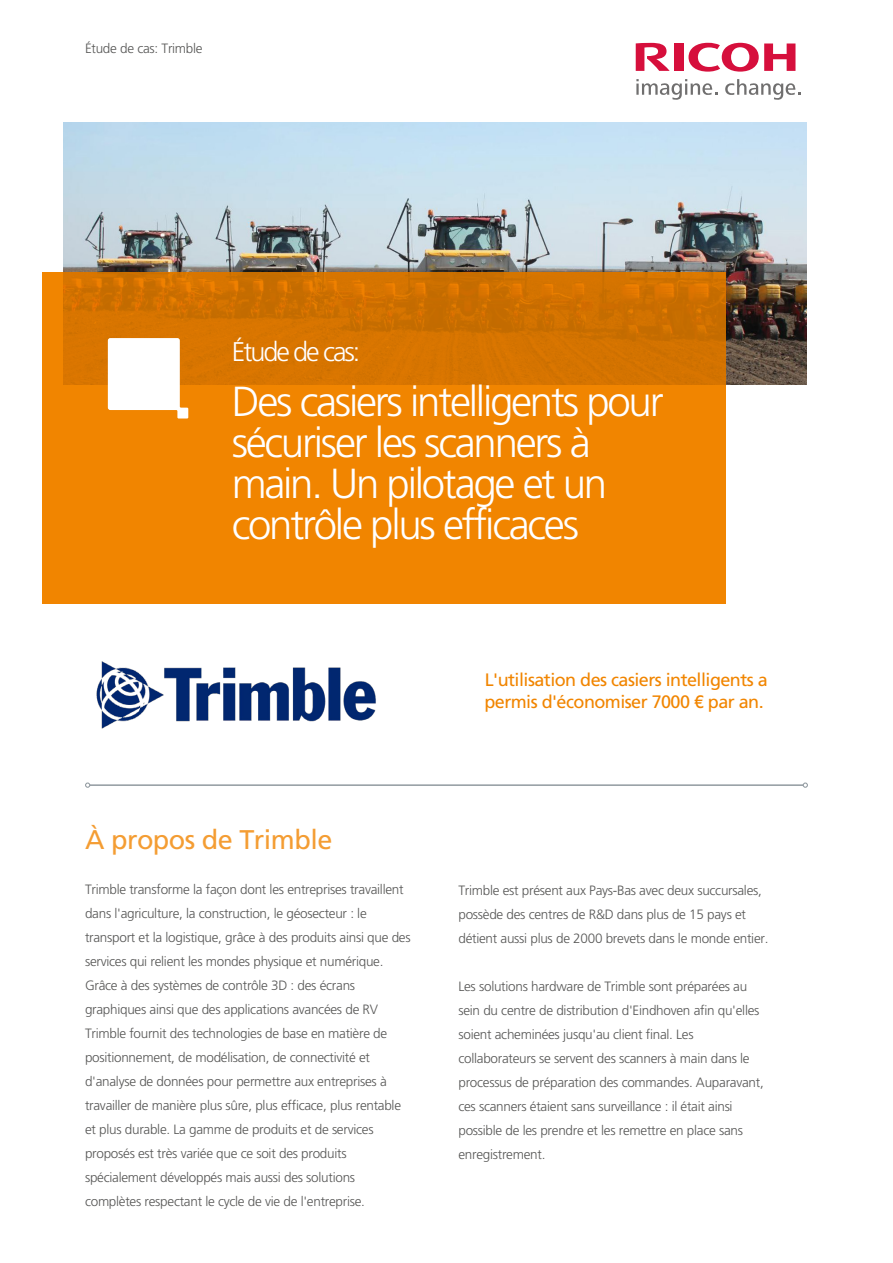
<style>
.page{position:relative;width:893px;height:1263px;background:#fff}
.page>*{position:absolute;margin:0;border:0;box-sizing:border-box;transform-origin:0 0}
.t1{font:300 42px/40.8px "Frutiger";letter-spacing:-.055em;color:#fff}
.t2{font:27px "Frutiger";letter-spacing:-.02em;color:#f49d33}
.t3{font:300 27px "Frutiger";letter-spacing:-.075em;color:#fff}
.t4{font:18px/21.6px "Frutiger";letter-spacing:-.03em;color:#f18500}
.t5{font:300 13.5px/24px "Frutiger";letter-spacing:-.02em;color:#575756}
</style>
<div class="page">
<img style="left:63px;top:122px;width:743px;height:263px">
<svg style="left:43px;top:272px;width:682px;height:332px;fill:#f18500"></svg>
<hr style="left:90px;top:784px;width:713px;height:2px;background:#919aa0">
<svg style="left:85px;top:782px;width:5px;height:6px"></svg>
<svg style="left:803px;top:782px;width:5px;height:6px"></svg>
<svg style="left:108px;top:338px;width:80px;height:80px"></svg>
<svg style="left:688px;top:43px;width:107px;height:29px"></svg>
<div style="left:674px;top:44px;width:9px;height:27px;background:#d60f3c"></div>
<svg style="left:636px;top:43px;width:34px;height:28px"></svg>
<svg style="left:636px;top:79px;width:81px;height:21px"></svg>
<svg style="left:725px;top:79px;width:75px;height:21px"></svg>
<img style="left:96px;top:661px;width:280px;height:68px">
<p class="t5" style="left:85px;top:36px;width:119px">Étude de cas: Trimble</p>
<h2 class="t3" style="left:232px;top:336px;width:130px">Étude de cas:</h2>
<h1 class="t1" style="left:232px;top:382px;width:433px">Des casiers intelligents pour sécuriser les scanners à main. Un pilotage et un contrôle plus efficaces</h1>
<h3 class="t4" style="left:484px;top:669px;width:285px">L'utilisation des casiers intelligents a permis d'économiser 7000 € par an.</h3>
<h2 class="t2" style="left:85px;top:824px;width:249px">À propos de Trimble</h2>
<p class="t5" style="left:85px;top:878px;width:327px">Trimble transforme la façon dont les entreprises travaillent dans l'agriculture, la construction, le géosecteur : le transport et la logistique, grâce à des produits ainsi que des services qui relient les mondes physique et numérique.<br>Grâce à des systèmes de contrôle 3D : des écrans graphiques ainsi que des applications avancées de RV Trimble fournit des technologies de base en matière de positionnement, de modélisation, de connectivité et d'analyse de données pour permettre aux entreprises à travailler de manière plus sûre, plus efficace, plus rentable et plus durable. La gamme de produits et de services proposés est très variée que ce soit des produits spécialement développés mais aussi des solutions complètes respectant le cycle de vie de l'entreprise.</p>
<p class="t5" style="left:458px;top:878px;width:311px">Trimble est présent aux Pays-Bas avec deux succursales, possède des centres de R&amp;D dans plus de 15 pays et détient aussi plus de 2000 brevets dans le monde entier.</p>
<p class="t5" style="left:458px;top:974px;width:307px">Les solutions hardware de Trimble sont préparées au sein du centre de distribution d'Eindhoven afin qu'elles soient acheminées jusqu'au client final. Les collaborateurs se servent des scanners à main dans le processus de préparation des commandes. Auparavant, ces scanners étaient sans surveillance : il était ainsi possible de les prendre et les remettre en place sans enregistrement.</p>
</div>
